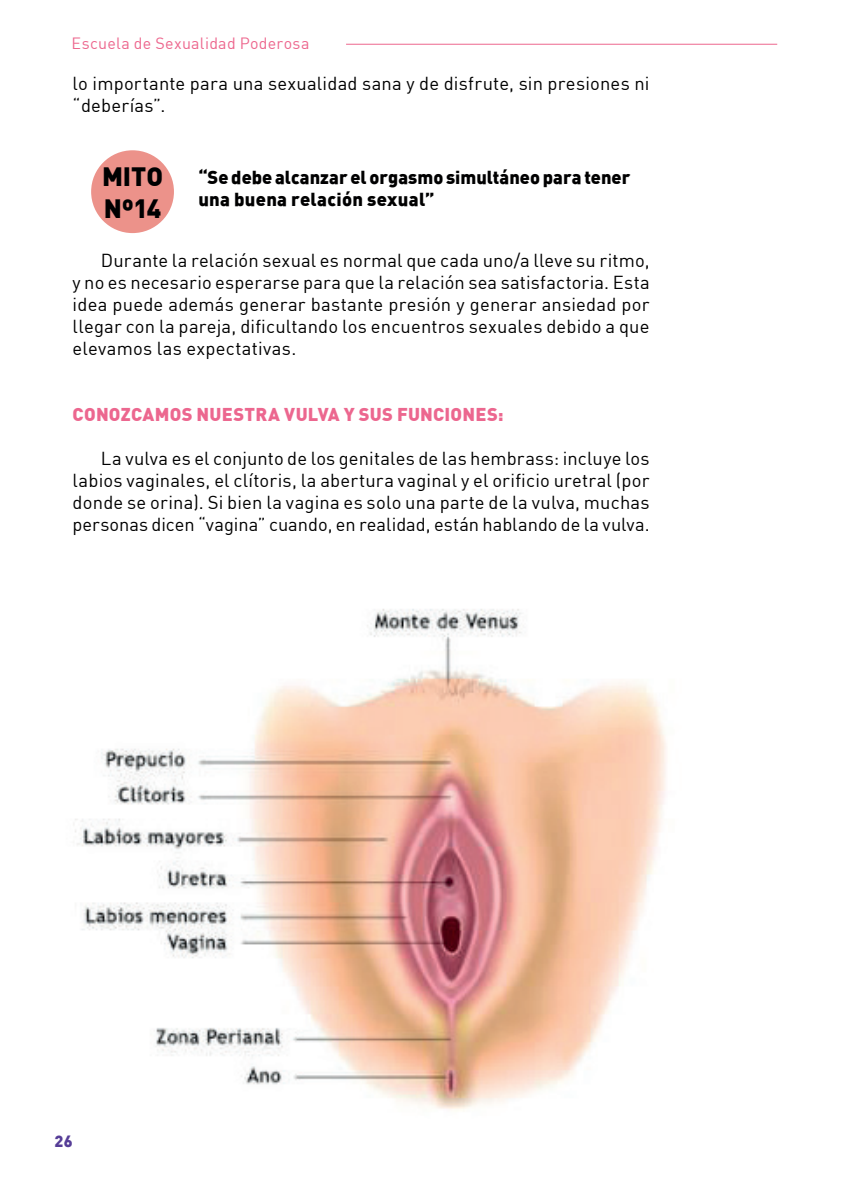
<style>
.page{position:relative;width:851px;height:1191px;background:#fff}
.page>*{position:absolute;margin:0;border:0;box-sizing:border-box;transform-origin:0 0}
.t1{font:900 26px/32px "DIN";letter-spacing:-.005em;color:#000001}
.t2{font:18.4px/22px "DIN";letter-spacing:.01em;color:#000001;text-align:justify}
.t3{font:900 18.4px/22px "DIN";letter-spacing:.005em;color:#000001}
.t4{font:900 18.2px "DIN";letter-spacing:.01em;color:#ec678f}
.t5{font:16px "DIN";letter-spacing:.015em;color:#ed678e}
.t6{font:900 16px "DIN";color:#563d97}
</style>
<div class="page">
<hr style="left:346px;top:44px;width:431px;height:1px;background:#ed678e">
<hr style="left:850px;top:0;width:1px;height:211px;background:#ec928a">
<img style="left:73px;top:609px;width:594px;height:502px">
<div style="left:91px;top:150px;width:83px;height:83px;background:#ec928a;border-radius:50%"></div>
<p class="t5" style="left:71px;top:33px;width:239px">Escuela de Sexualidad Poderosa</p>
<p class="t2" style="left:73px;top:72px;width:578px">lo importante para una sexualidad sana y de disfrute, sin presiones ni “deberías”.</p>
<h1 class="t1" style="left:102px;top:159px;width:62px">MITO<br>Nº14</h1>
<p class="t3" style="left:198px;top:165px;width:433px">“Se debe alcanzar el orgasmo simultáneo para tener una buena relación sexual”</p>
<p class="t2" style="left:73px;top:249px;width:578px;text-indent:28px">Durante la relación sexual es normal que cada uno/a lleve su ritmo, y no es necesario esperarse para que la relación sea satisfactoria. Esta idea puede además generar bastante presión y generar ansiedad por llegar con la pareja, dificultando los encuentros sexuales debido a que elevamos las expectativas.</p>
<p class="t4" style="left:73px;top:402px;width:432px">CONOZCAMOS NUESTRA VULVA Y SUS FUNCIONES:</p>
<p class="t2" style="left:73px;top:447px;width:578px;text-indent:28px">La vulva es el conjunto de los genitales de las hembrass: incluye los labios vaginales, el clítoris, la abertura vaginal y el orificio uretral (por donde se orina). Si bien la vagina es solo una parte de la vulva, muchas personas dicen “vagina” cuando, en realidad, están hablando de la vulva.</p>
<p class="t6" style="left:54px;top:1130px;width:20px">26</p>
</div>
